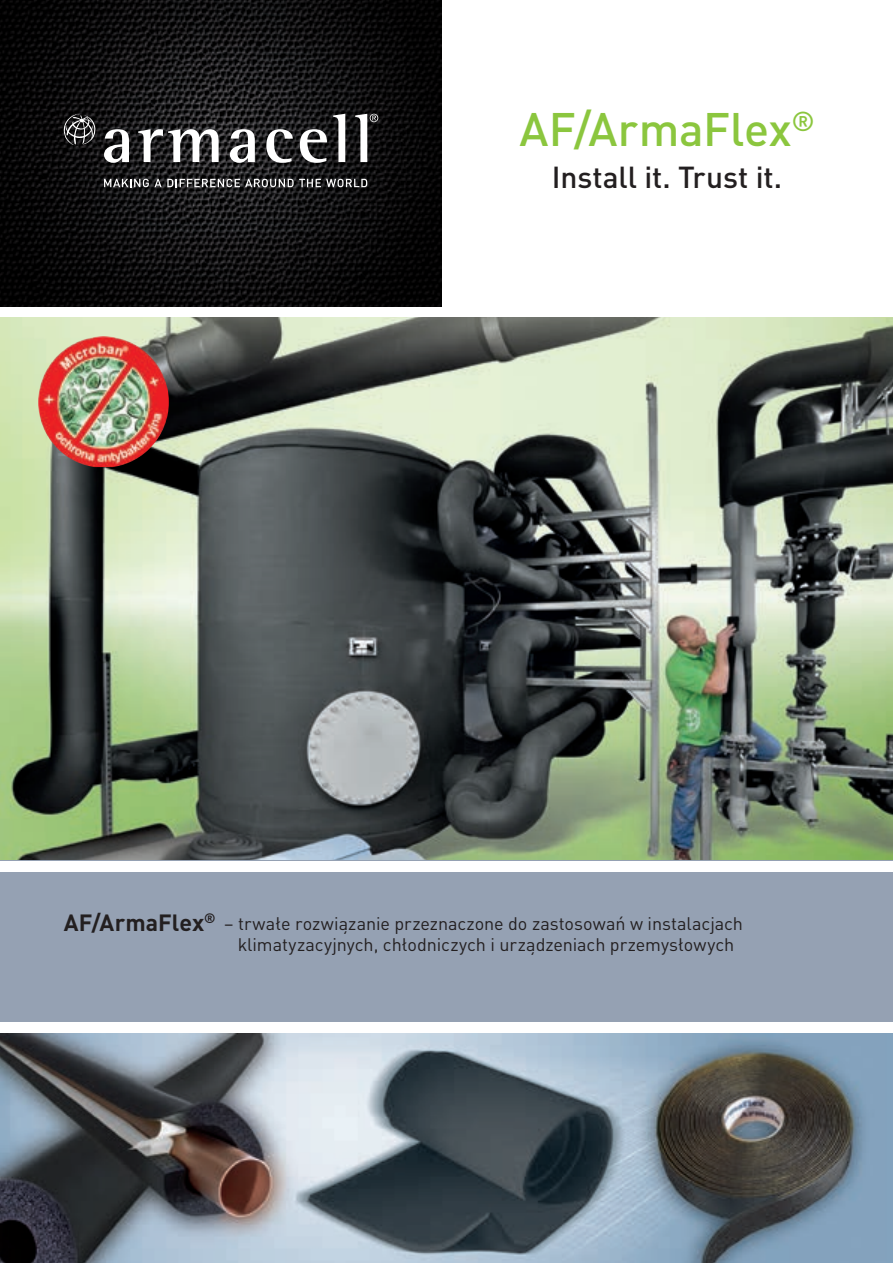
<style>
.page{position:relative;width:893px;height:1263px;background:#fff}
.page>*{position:absolute;margin:0;border:0;box-sizing:border-box;transform-origin:0 0}
.t1{font:500 46.35px "DIN Pro";letter-spacing:-.005em;color:#8bc63e}
.t2{font:500 30px "DIN Pro";letter-spacing:-.005em;color:#231f20}
.t3{font:700 23.25px "DIN Pro";color:#231f20}
.t4{font:18px "DIN Pro";letter-spacing:-.005em;color:#231f20}
</style>
<div class="page">
<img style="left:0;top:1033px;width:893px;height:230px">
<div style="left:0;top:848px;width:893px;height:185px;background:#95a1b3"></div>
<img style="left:0;top:317px;width:893px;height:542px">
<div style="left:0;top:861px;width:893px;height:11px;background:#fff"></div>
<div style="left:0;top:1022px;width:893px;height:11px;background:#fff"></div>
<img style="left:38px;top:336px;width:131px;height:131px">
<svg style="left:0;top:0;width:441px;height:306px;background:#0f0f10"></svg>
<svg style="left:104px;top:129px;width:25px;height:34px"></svg>
<svg style="left:138px;top:129px;width:81px;height:33px"></svg>
<svg style="left:230px;top:129px;width:25px;height:34px"></svg>
<svg style="left:266px;top:129px;width:27px;height:34px"></svg>
<svg style="left:300px;top:129px;width:27px;height:34px"></svg>
<svg style="left:333px;top:114px;width:12px;height:48px"></svg>
<svg style="left:355px;top:114px;width:23px;height:48px"></svg>
<svg style="left:61px;top:114px;width:35px;height:32px"></svg>
<svg style="left:104px;top:179px;width:263px;height:8px"></svg>
<p class="t1" style="left:519px;top:98px;width:297px">AF/ArmaFlex<sup>®</sup></p>
<p class="t2" style="left:552px;top:157px;width:232px">Install it. Trust it.</p>
<p class="t3" style="left:64px;top:906px;width:153px">AF/ArmaFlex<sup>®</sup></p>
<p class="t4" style="left:224px;top:912px;width:520px">– trwałe rozwiązanie przeznaczone do zastosowań w instalacjach</p>
<p class="t4" style="left:238px;top:933px;width:498px">klimatyzacyjnych, chłodniczych i urządzeniach przemysłowych</p>
</div>
